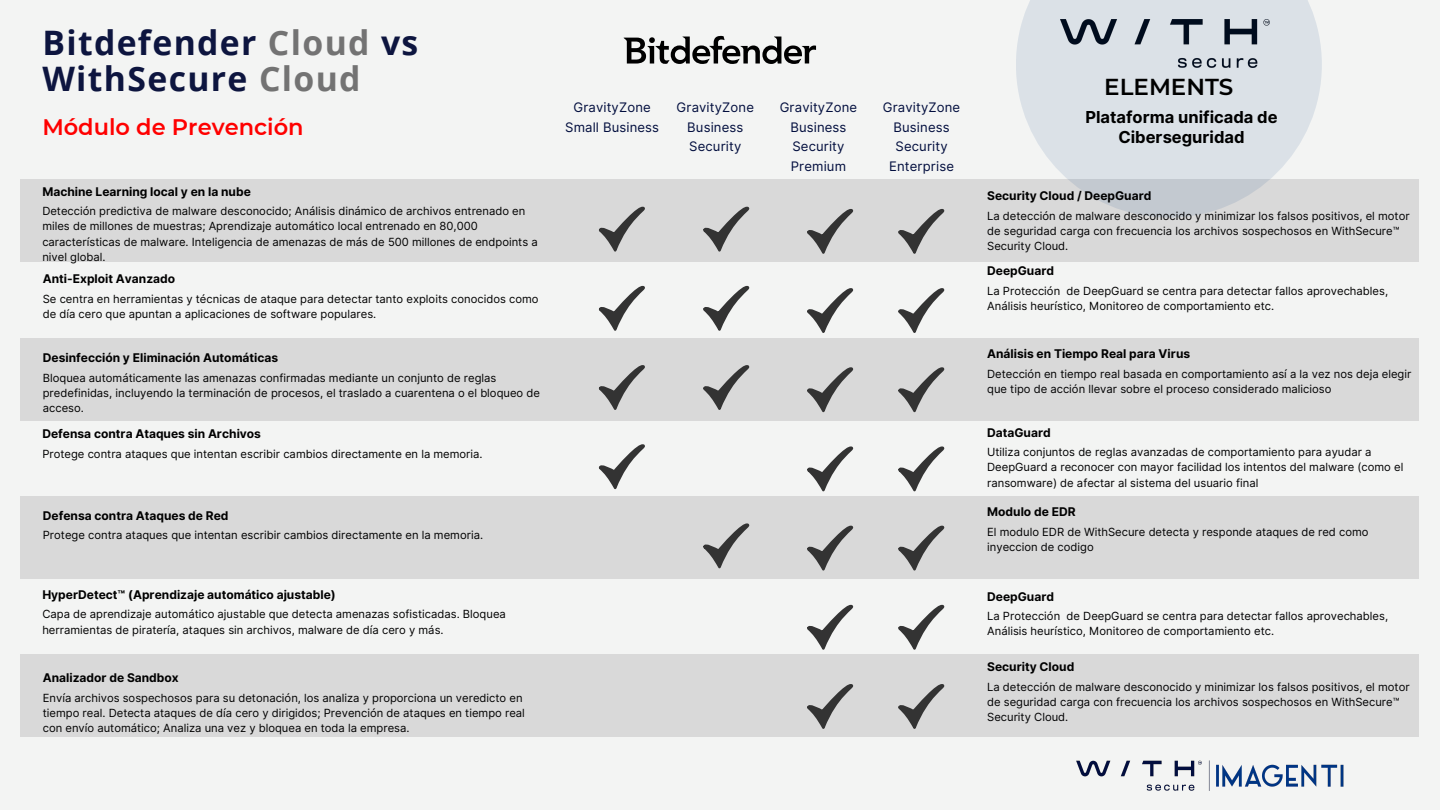
<style>
.page{position:relative;width:1440px;height:810px;background:#f3f4f3}
.page>*{position:absolute;margin:0;border:0;box-sizing:border-box;transform-origin:0 0}
.t1{font:700 33.75px/36.6px "Open Sans";letter-spacing:.04em;color:#0d153f}
.t2{font:600 23.02px "Montserrat";color:#000}
.t3{font:600 22.5px "Montserrat";color:#f00}
.t4{font:700 16.5px/19.6px "Inter";color:#000;text-align:center}
.t5{font:13.12px/19.6px "Inter";letter-spacing:.01em;color:#020e3e;text-align:center}
.t6{font:700 12px "Inter";color:#000}
.t7{font:11.25px/15.1px "Inter";color:#000}
.t8{font:11.25px/15.1px "Inter";color:#000001}
.s1{color:#737373}
</style>
<div class="page">
<img style="left:1076px;top:760px;width:268px;height:31px">
<div style="left:20px;top:180px;width:1398px;height:82px;background:#d9d9d9"></div>
<div style="left:20px;top:338px;width:1398px;height:82px;background:#d9d9d9"></div>
<div style="left:20px;top:496px;width:1398px;height:83px;background:#d9d9d9"></div>
<svg style="left:624px;top:36px;width:192px;height:28px"></svg>
<div style="left:20px;top:655px;width:1398px;height:82px;background:#d9d9d9"></div>
<svg style="left:703px;top:206px;width:47px;height:46px"></svg>
<svg style="left:703px;top:285px;width:47px;height:46px"></svg>
<svg style="left:703px;top:365px;width:47px;height:45px"></svg>
<svg style="left:703px;top:523px;width:47px;height:45px"></svg>
<svg style="left:807px;top:209px;width:47px;height:45px"></svg>
<svg style="left:807px;top:288px;width:47px;height:45px"></svg>
<svg style="left:807px;top:367px;width:47px;height:45px"></svg>
<svg style="left:807px;top:446px;width:47px;height:45px"></svg>
<svg style="left:807px;top:525px;width:47px;height:46px"></svg>
<svg style="left:807px;top:604px;width:47px;height:46px"></svg>
<svg style="left:807px;top:684px;width:47px;height:45px"></svg>
<svg style="left:898px;top:209px;width:47px;height:45px"></svg>
<svg style="left:898px;top:288px;width:47px;height:45px"></svg>
<svg style="left:898px;top:367px;width:47px;height:45px"></svg>
<svg style="left:898px;top:446px;width:47px;height:45px"></svg>
<svg style="left:898px;top:525px;width:47px;height:46px"></svg>
<svg style="left:898px;top:604px;width:47px;height:46px"></svg>
<svg style="left:898px;top:684px;width:47px;height:45px"></svg>
<svg style="left:1016px;top:0;width:306px;height:218px;fill:#dbe1e7"></svg>
<img style="left:1061px;top:20px;width:216px;height:47px">
<svg style="left:599px;top:206px;width:46px;height:46px"></svg>
<svg style="left:599px;top:285px;width:46px;height:46px"></svg>
<svg style="left:599px;top:365px;width:46px;height:45px"></svg>
<svg style="left:599px;top:444px;width:46px;height:45px"></svg>
<h1 class="t1" style="left:42px;top:23px;width:378px">Bitdefender <span class="s1">Cloud</span> vs<br>WithSecure <span class="s1">Cloud</span></h1>
<h3 class="t3" style="left:42px;top:113px;width:263px">Módulo de Prevención</h3>
<p class="t6" style="left:42px;top:184px;width:210px">Machine Learning local y en la nube</p>
<p class="t7" style="left:42px;top:204px;width:497px">Detección predictiva de malware desconocido; Análisis dinámico de archivos entrenado en miles de millones de muestras; Aprendizaje automático local entrenado en 80,000 características de malware. Inteligencia de amenazas de más de 500 millones de endpoints a nivel global.</p>
<p class="t6" style="left:43px;top:272px;width:134px">Anti-Exploit Avanzado</p>
<p class="t7" style="left:43px;top:291px;width:497px">Se centra en herramientas y técnicas de ataque para detectar tanto exploits conocidos como de día cero que apuntan a aplicaciones de software populares.</p>
<p class="t6" style="left:43px;top:351px;width:237px">Desinfección y Eliminación Automáticas</p>
<p class="t7" style="left:43px;top:370px;width:499px">Bloquea automáticamente las amenazas confirmadas mediante un conjunto de reglas predefinidas, incluyendo la terminación de procesos, el traslado a cuarentena o el bloqueo de acceso.</p>
<p class="t6" style="left:42px;top:427px;width:220px">Defensa contra Ataques sin Archivos</p>
<p class="t7" style="left:42px;top:446px;width:442px">Protege contra ataques que intentan escribir cambios directamente en la memoria.</p>
<p class="t6" style="left:43px;top:508px;width:187px">Defensa contra Ataques de Red</p>
<p class="t7" style="left:43px;top:528px;width:442px">Protege contra ataques que intentan escribir cambios directamente en la memoria.</p>
<p class="t6" style="left:42px;top:587px;width:295px">HyperDetect™ (Aprendizaje automático ajustable)</p>
<p class="t7" style="left:42px;top:607px;width:465px">Capa de aprendizaje automático ajustable que detecta amenazas sofisticadas. Bloquea herramientas de piratería, ataques sin archivos, malware de día cero y más.</p>
<p class="t6" style="left:43px;top:670px;width:137px">Analizador de Sandbox</p>
<p class="t7" style="left:43px;top:690px;width:484px">Envía archivos sospechosos para su detonación, los analiza y proporciona un veredicto en tiempo real. Detecta ataques de día cero y dirigidos; Prevención de ataques en tiempo real con envío automático; Analiza una vez y bloquea en toda la empresa.</p>
<p class="t5" style="left:565px;top:97px;width:95px">GravityZone<br>Small Business</p>
<p class="t5" style="left:677px;top:97px;width:79px">GravityZone<br>Business<br>Security</p>
<p class="t5" style="left:780px;top:97px;width:79px">GravityZone<br>Business<br>Security<br>Premium</p>
<p class="t5" style="left:883px;top:97px;width:79px">GravityZone<br>Business<br>Security<br>Enterprise</p>
<h2 class="t2" style="left:1104px;top:73px;width:131px">ELEMENTS</h2>
<h3 class="t4" style="left:1085px;top:107px;width:194px">Plataforma unificada de<br>Ciberseguridad</h3>
<p class="t6" style="left:987px;top:188px;width:166px">Security Cloud / DeepGuard</p>
<p class="t8" style="left:987px;top:208px;width:424px">La detección de malware desconocido y minimizar los falsos positivos, el motor de seguridad carga con frecuencia los archivos sospechosos en WithSecure™<br>Security Cloud.</p>
<p class="t6" style="left:987px;top:263px;width:68px">DeepGuard</p>
<p class="t7" style="left:987px;top:283px;width:403px">La Protección de DeepGuard se centra para detectar fallos aprovechables,<br>Análisis heurístico, Monitoreo de comportamiento etc.</p>
<p class="t6" style="left:987px;top:346px;width:205px">Análisis en Tiempo Real para Virus</p>
<p class="t8" style="left:987px;top:366px;width:426px">Detección en tiempo real basada en comportamiento así a la vez nos deja elegir que tipo de acción llevar sobre el proceso considerado malicioso</p>
<p class="t6" style="left:987px;top:425px;width:65px">DataGuard</p>
<p class="t8" style="left:987px;top:445px;width:418px">Utiliza conjuntos de reglas avanzadas de comportamiento para ayudar a<br>DeepGuard a reconocer con mayor facilidad los intentos del malware (como el ransomware) de afectar al sistema del usuario final</p>
<p class="t6" style="left:987px;top:505px;width:90px">Modulo de EDR</p>
<p class="t8" style="left:987px;top:524px;width:383px">El modulo EDR de WithSecure detecta y responde ataques de red como inyeccion de codigo</p>
<p class="t6" style="left:987px;top:589px;width:68px">DeepGuard</p>
<p class="t8" style="left:987px;top:609px;width:403px">La Protección de DeepGuard se centra para detectar fallos aprovechables,<br>Análisis heurístico, Monitoreo de comportamiento etc.</p>
<p class="t6" style="left:987px;top:659px;width:89px">Security Cloud</p>
<p class="t8" style="left:987px;top:679px;width:424px">La detección de malware desconocido y minimizar los falsos positivos, el motor de seguridad carga con frecuencia los archivos sospechosos en WithSecure™<br>Security Cloud.</p>
</div>
